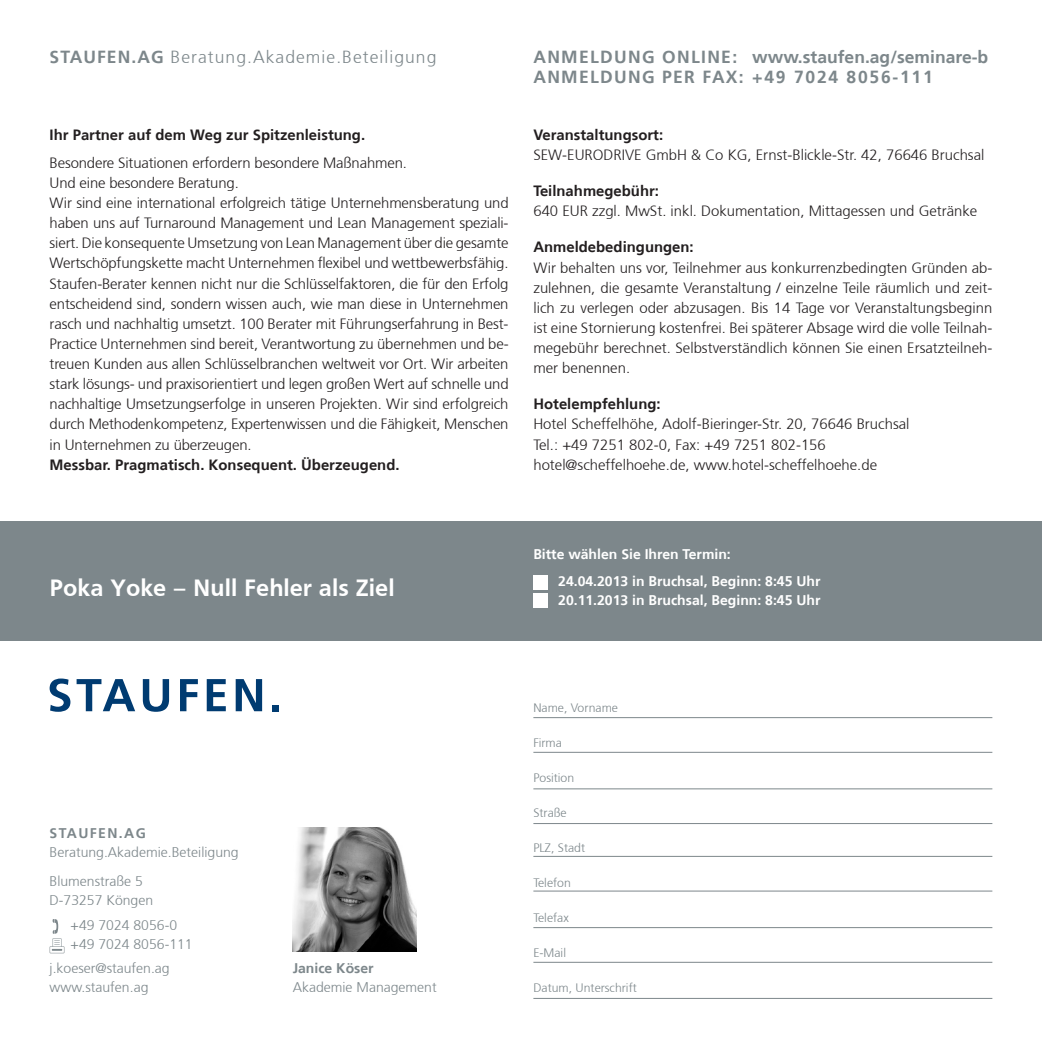
<style>
.page{position:relative;width:1042px;height:1042px;background:#fff}
.page>*{position:absolute;margin:0;border:0;box-sizing:border-box;transform-origin:0 0}
.t1{font:700 24.5px "Frutiger";color:#fff}
.t2{font:700 17.5px/20.1px "Frutiger 65";letter-spacing:.075em;color:#7d878b}
.t3{font:300 17.5px "Frutiger 45";letter-spacing:.06em;color:#7d878b}
.t4{font:700 17.5px "Frutiger 65";letter-spacing:.1em;color:#7d878b}
.t5{font:300 14.88px/20.1px "Frutiger 45";letter-spacing:-.01em;color:#231f20}
.t6{font:700 14.88px "Frutiger 65";color:#231f20}
.t7{font:300 14px/24.2px "Frutiger 45";color:#7d878b}
.t8{font:700 14px/26.6px "Frutiger 65";color:#fff}
.t9{font:700 14px "Frutiger 65";color:#7d878b}
.t10{font:700 14px "Frutiger 65";letter-spacing:.1em;color:#7d878b}
.t11{font:300 12.25px "Frutiger 45";color:#7d878b}
.s1{font-family:"Frutiger 65";font-weight:700}
</style>
<div class="page">
<svg style="left:50px;top:678px;width:20px;height:34px"></svg>
<svg style="left:77px;top:679px;width:58px;height:32px"></svg>
<svg style="left:143px;top:679px;width:26px;height:33px"></svg>
<svg style="left:180px;top:679px;width:18px;height:32px"></svg>
<svg style="left:207px;top:679px;width:19px;height:32px"></svg>
<svg style="left:236px;top:679px;width:26px;height:32px"></svg>
<div style="left:272px;top:705px;width:7px;height:6px;background:#003b71"></div>
<svg style="left:50px;top:919px;width:14px;height:34px"></svg>
<div style="left:0;top:521px;width:1042px;height:119px;background:#7d878b"></div>
<img style="left:293px;top:827px;width:124px;height:124px">
<hr style="left:533px;top:717px;width:459px;height:1px;background:#7d878b">
<hr style="left:533px;top:752px;width:459px;height:1px;background:#7d878b">
<hr style="left:533px;top:788px;width:459px;height:1px;background:#7d878b">
<hr style="left:533px;top:823px;width:459px;height:1px;background:#7d878b">
<hr style="left:533px;top:856px;width:459px;height:1px;background:#7d878b">
<hr style="left:533px;top:891px;width:459px;height:1px;background:#7d878b">
<hr style="left:533px;top:927px;width:459px;height:1px;background:#7d878b">
<hr style="left:533px;top:962px;width:459px;height:1px;background:#7d878b">
<hr style="left:533px;top:998px;width:459px;height:1px;background:#7d878b">
<div style="left:533px;top:575px;width:15px;height:15px;background:#fff"></div>
<div style="left:533px;top:593px;width:15px;height:15px;background:#fff"></div>
<p class="t3" style="left:50px;top:47px;width:388px"><span class="s1">STAUFEN.AG</span> Beratung.Akademie.Beteiligung</p>
<p class="t6" style="left:50px;top:126px;width:317px">Ihr Partner auf dem Weg zur Spitzenleistung.</p>
<p class="t5" style="left:50px;top:153px;width:460px">Besondere Situationen erfordern besondere Maßnahmen.<br>Und eine besondere Beratung.<br>Wir sind eine international erfolgreich tätige Unternehmensberatung und haben uns auf Turnaround Management und Lean Management speziali&shy;siert. Die konsequente Umsetzung von Lean Management über die gesamte Wertschöpfungskette macht Unternehmen flexibel und wettbewerbsfähig.<br>Staufen-Berater kennen nicht nur die Schlüsselfaktoren, die für den Erfolg entscheidend sind, sondern wissen auch, wie man diese in Unternehmen rasch und nachhaltig umsetzt. 100 Berater mit Führungserfahrung in Best-Practice Unternehmen sind bereit, Verantwortung zu übernehmen und be&shy;treuen Kunden aus allen Schlüsselbranchen weltweit vor Ort. Wir arbeiten stark lösungs- und praxisorientiert und legen großen Wert auf schnelle und nachhaltige Umsetzungserfolge in unseren Projekten. Wir sind erfolgreich durch Methodenkompetenz, Expertenwissen und die Fähigkeit, Menschen in Unternehmen zu überzeugen.</p>
<p class="t6" style="left:50px;top:456px;width:351px">Messbar. Pragmatisch. Konsequent. Überzeugend.</p>
<p class="t2" style="left:533px;top:47px;width:456px">ANMELDUNG ONLINE: www.staufen.ag/seminare-b<br>ANMELDUNG per</p>
<p class="t4" style="left:702px;top:67px;width:232px">FAX: +49 7024 8056-111</p>
<p class="t6" style="left:533px;top:126px;width:131px">Veranstaltungsort:</p>
<p class="t5" style="left:533px;top:145px;width:453px">SEW-EURODRIVE GmbH &amp; Co KG, Ernst-Blickle-Str. 42, 76646 Bruchsal</p>
<p class="t6" style="left:533px;top:182px;width:127px">Teilnahmegebühr:</p>
<p class="t5" style="left:533px;top:201px;width:445px">640 EUR zzgl. MwSt. inkl. Dokumentation, M ittagessen und Getränke</p>
<p class="t6" style="left:533px;top:238px;width:162px">Anmeldebedingungen:</p>
<p class="t5" style="left:533px;top:258px;width:460px;text-align:justify">Wir behalten uns vor, Teilnehmer aus konkurrenzbedingten Gründen ab&shy;zulehnen, die gesamte Veranstaltung / einzelne Teile räumlich und zeit&shy;lich zu verlegen oder abzusagen. Bis 14 Tage vor Veranstaltungsbeginn ist eine Stornierung kostenfrei. Bei späterer Absage wird die volle Teilnah&shy;megebühr berechnet. Selbstverständlich können Sie einen Ersatzteilneh&shy;mer benennen.</p>
<p class="t6" style="left:533px;top:395px;width:129px">Hotelempfehlung:</p>
<p class="t5" style="left:533px;top:414px;width:378px">Hotel Scheffelhöhe, Adolf-Bieringer-Str. 20, 76646 Bruchsal<br>Tel.: +49 7251 802-0, Fax: +49 7251 802-156 hotel@scheffelhoehe.de, www.hotel-scheffelhoehe.de</p>
<h1 class="t1" style="left:50px;top:573px;width:346px">Poka Yoke – Null Fehler als Ziel</h1>
<p class="t8" style="left:558px;top:541px;width:264px;text-indent:-25px">Bitte wählen Sie Ihren Termin:<br>24.04.2013 in Bruchsal, Beginn: 8:45 Uhr</p>
<p class="t8" style="left:558px;top:587px;width:264px">20.11.2013 in Bruchsal, Beginn: 8:45 Uhr</p>
<p class="t10" style="left:50px;top:824px;width:98px">STAUFEN.AG</p>
<p class="t7" style="left:50px;top:838px;width:191px;line-height:29.2px">Beratung.Akademie.Beteiligung<br>Blumenstraße 5</p>
<p class="t7" style="left:71px;top:889px;width:108px;text-indent:-21px">D-73257 Köngen +49 7024 8056-0</p>
<p class="t7" style="left:50px;top:932px;width:145px;text-indent:21px">+49 7024 8056-111 j.koeser@staufen.ag</p>
<p class="t7" style="left:50px;top:975px;width:100px">www.staufen.ag</p>
<p class="t9" style="left:293px;top:960px;width:82px">Janice Köser</p>
<p class="t7" style="left:293px;top:975px;width:145px">Akademie Management</p>
<p class="t11" style="left:533px;top:701px;width:86px">Name, Vorname</p>
<p class="t11" style="left:533px;top:736px;width:30px">Firma</p>
<p class="t11" style="left:533px;top:771px;width:42px">Position</p>
<p class="t11" style="left:533px;top:806px;width:35px">Straße</p>
<p class="t11" style="left:533px;top:841px;width:53px">PLZ, Stadt</p>
<p class="t11" style="left:533px;top:876px;width:39px">Telefon</p>
<p class="t11" style="left:533px;top:911px;width:37px">Telefax</p>
<p class="t11" style="left:533px;top:946px;width:34px">E-Mail</p>
<p class="t11" style="left:533px;top:981px;width:105px">Datum, Unterschrift</p>
</div>
